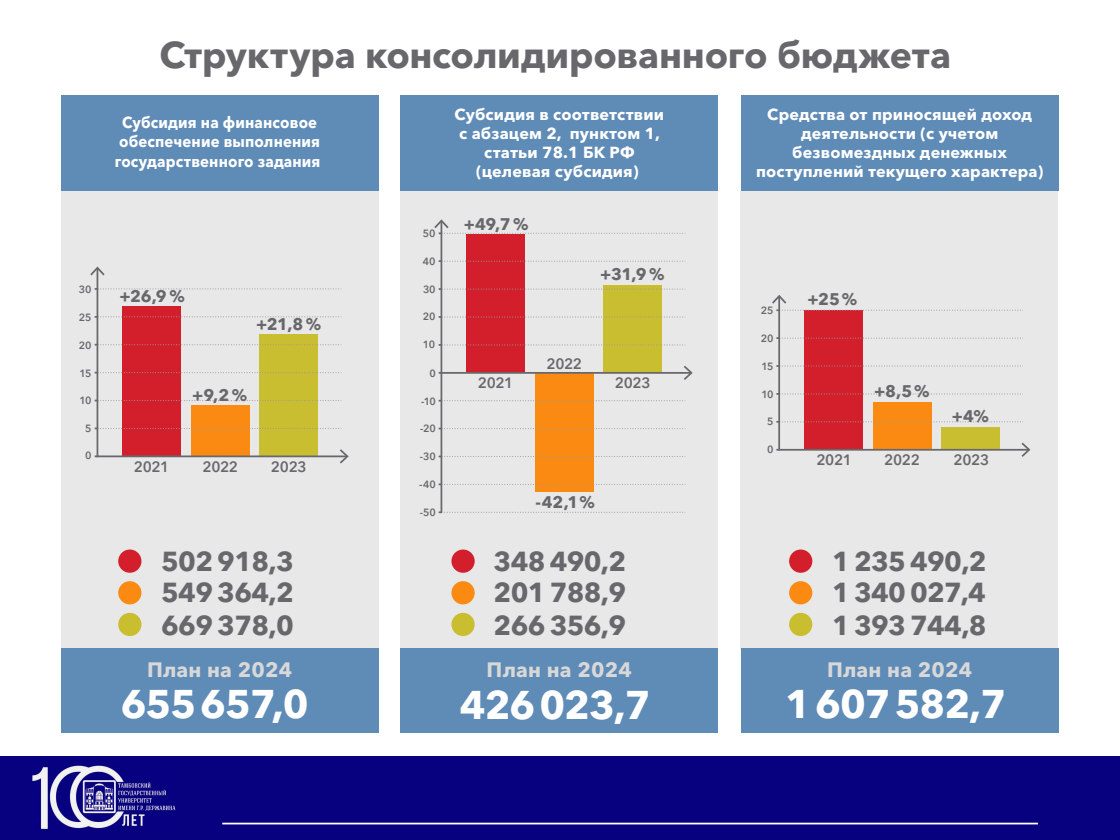
<style>
.page{position:relative;width:1120px;height:840px;background:#fff}
.page>*{position:absolute;margin:0;border:0;box-sizing:border-box;transform-origin:0 0}
.t1{font:700 39.73px "Avenir Next Cyr";letter-spacing:-.025em;color:#fff}
.t2{font:700 37.01px "Avenir Next Cyr";letter-spacing:-.01em;color:#68676c}
.t3{font:700 27.3px/31.7px "Avenir Next Cyr";letter-spacing:-.025em;color:#68676c;text-align:justify}
.t4{font:700 20.65px "Avenir Next Cyr";letter-spacing:.01em;color:#d8d8d8}
.t5{font:700 16.71px "Avenir Next Cyr";letter-spacing:-.015em;color:#68676c}
.t6{font:700 15.92px/19.2px "Avenir Next Cyr";letter-spacing:.01em;color:#fff;text-align:center}
.t7{font:700 15.92px/19.2px "Avenir Next Cyr";letter-spacing:.01em;color:#fff;text-align:center;scale:.94 1}
.t8{font:600 14.88px "Avenir Next Cyr";letter-spacing:-.025em;color:#68676c}
.t9{font:600 10.41px "Avenir Next Cyr";letter-spacing:-.015em;color:#68676c}
</style>
<div class="page">
<div style="left:0;top:756px;width:1120px;height:83px;background:#07007f"></div>
<img style="left:32px;top:765px;width:144px;height:64px">
<hr style="left:222px;top:823px;width:816px;height:1px;background:#fff">
<div style="left:61px;top:191px;width:317px;height:459px;background:#e8e8e8"></div>
<div style="left:401px;top:96px;width:317px;height:95px;background:#5f8bb7"></div>
<div style="left:61px;top:96px;width:317px;height:95px;background:#5f8bb7"></div>
<div style="left:61px;top:649px;width:317px;height:84px;background:#5f8bb7"></div>
<div style="left:401px;top:191px;width:317px;height:459px;background:#e8e8e8"></div>
<div style="left:401px;top:649px;width:317px;height:84px;background:#5f8bb7"></div>
<div style="left:741px;top:191px;width:317px;height:459px;background:#e8e8e8"></div>
<div style="left:741px;top:649px;width:317px;height:84px;background:#5f8bb7"></div>
<div style="left:741px;top:96px;width:317px;height:95px;background:#5f8bb7"></div>
<svg style="left:96px;top:275px;width:246px;height:174px"></svg>
<svg style="left:95px;top:449px;width:254px;height:15px"></svg>
<svg style="left:90px;top:267px;width:15px;height:8px"></svg>
<svg style="left:777px;top:311px;width:246px;height:132px"></svg>
<svg style="left:776px;top:443px;width:254px;height:14px"></svg>
<svg style="left:772px;top:295px;width:251px;height:16px"></svg>
<div style="left:535px;top:373px;width:59px;height:118px;background:#fb8a13"></div>
<hr style="left:441px;top:373px;width:1px;height:139px;background:#68676c">
<svg style="left:439px;top:511px;width:247px;height:2px"></svg>
<svg style="left:439px;top:484px;width:247px;height:1px"></svg>
<svg style="left:439px;top:456px;width:247px;height:1px"></svg>
<svg style="left:439px;top:428px;width:247px;height:1px"></svg>
<svg style="left:439px;top:400px;width:247px;height:2px"></svg>
<svg style="left:440px;top:234px;width:246px;height:132px"></svg>
<svg style="left:439px;top:366px;width:254px;height:14px"></svg>
<svg style="left:434px;top:219px;width:252px;height:15px"></svg>
<div style="left:118px;top:581px;width:23px;height:23px;background:#fb8a13;border-radius:50%"></div>
<div style="left:118px;top:550px;width:23px;height:23px;background:#d31e2b;border-radius:50%"></div>
<div style="left:118px;top:613px;width:23px;height:23px;background:#c9be30;border-radius:50%"></div>
<div style="left:451px;top:581px;width:24px;height:23px;background:#fb8a13;border-radius:50%"></div>
<div style="left:451px;top:550px;width:24px;height:23px;background:#d31e2b;border-radius:50%"></div>
<div style="left:451px;top:613px;width:24px;height:23px;background:#c9be30;border-radius:50%"></div>
<div style="left:789px;top:581px;width:23px;height:23px;background:#fb8a13;border-radius:50%"></div>
<div style="left:789px;top:550px;width:23px;height:23px;background:#d31e2b;border-radius:50%"></div>
<div style="left:789px;top:613px;width:23px;height:23px;background:#c9be30;border-radius:50%"></div>
<h2 class="t2" style="left:159px;top:32px;width:793px">Структура консолидированного бюджета</h2>
<p class="t7" style="left:115px;top:113px;width:220px">Субсидия на финансовое обеспечение выполнения государственного задания</p>
<p class="t6" style="left:455px;top:104px;width:211px">Субсидия в соответствии с абзацем 2, пунктом 1, статьи 78.1 БК РФ (целевая субсидия)</p>
<p class="t6" style="left:756px;top:104px;width:289px">Средства от приносящей доход деятельности (с учетом безвомездных денежных поступлений текущего характера)</p>
<p class="t9" style="left:423px;top:227px;width:14px">50</p>
<p class="t5" style="left:464px;top:214px;width:66px">+49,7 %</p>
<p class="t9" style="left:423px;top:255px;width:14px">40</p>
<p class="t5" style="left:600px;top:264px;width:66px">+31,9 %</p>
<p class="t9" style="left:79px;top:283px;width:14px">30</p>
<p class="t9" style="left:79px;top:311px;width:14px">25</p>
<p class="t5" style="left:119px;top:286px;width:67px">+26,9 %</p>
<p class="t5" style="left:256px;top:314px;width:66px">+21,8%</p>
<p class="t9" style="left:423px;top:283px;width:14px">30</p>
<p class="t9" style="left:423px;top:310px;width:14px">20</p>
<p class="t9" style="left:761px;top:304px;width:14px">25</p>
<p class="t5" style="left:808px;top:289px;width:51px">+25%</p>
<p class="t9" style="left:79px;top:339px;width:14px">20</p>
<p class="t9" style="left:423px;top:338px;width:14px">10</p>
<p class="t9" style="left:761px;top:332px;width:14px">20</p>
<p class="t9" style="left:79px;top:367px;width:14px">15</p>
<p class="t9" style="left:79px;top:394px;width:14px">10</p>
<p class="t5" style="left:192px;top:384px;width:56px">+9,2%</p>
<p class="t9" style="left:429px;top:367px;width:8px">0</p>
<p class="t9" style="left:421px;top:395px;width:16px">-10</p>
<p class="t8" style="left:478px;top:374px;width:37px">2021</p>
<p class="t8" style="left:546px;top:355px;width:37px">2022</p>
<p class="t8" style="left:615px;top:374px;width:37px">2023</p>
<p class="t9" style="left:762px;top:360px;width:14px">15</p>
<p class="t9" style="left:761px;top:388px;width:14px">10</p>
<p class="t5" style="left:874px;top:381px;width:57px">+8,5%</p>
<p class="t9" style="left:85px;top:422px;width:8px">5</p>
<p class="t9" style="left:420px;top:422px;width:17px">-20</p>
<p class="t9" style="left:767px;top:415px;width:8px">5</p>
<p class="t5" style="left:952px;top:406px;width:39px">+4%</p>
<p class="t9" style="left:85px;top:449px;width:8px">0</p>
<p class="t8" style="left:134px;top:458px;width:37px">2021</p>
<p class="t8" style="left:202px;top:458px;width:37px">2022</p>
<p class="t8" style="left:271px;top:457px;width:37px">2023</p>
<p class="t9" style="left:420px;top:450px;width:18px">-30</p>
<p class="t9" style="left:767px;top:443px;width:8px">0</p>
<p class="t8" style="left:816px;top:451px;width:37px">2021</p>
<p class="t8" style="left:884px;top:451px;width:37px">2022</p>
<p class="t8" style="left:954px;top:451px;width:37px">2023</p>
<p class="t9" style="left:419px;top:478px;width:18px">-40</p>
<p class="t9" style="left:420px;top:506px;width:18px">-50</p>
<p class="t5" style="left:535px;top:492px;width:61px">-42,1%</p>
<h3 class="t3" style="left:161px;top:546px;width:134px">502 918,3<br>549 364,2<br>669 378,0</h3>
<h3 class="t3" style="left:494px;top:546px;width:134px">348 490,2<br>201 788,9<br>266 356,9</h3>
<h3 class="t3" style="left:832px;top:546px;width:156px">1 235 490,2<br>1 340 027,4<br>1 393 744,8</h3>
<p class="t4" style="left:147px;top:657px;width:147px">План на 2024</p>
<p class="t4" style="left:487px;top:657px;width:147px">План на 2024</p>
<p class="t4" style="left:827px;top:657px;width:147px">План на 2024</p>
<h1 class="t1" style="left:785px;top:680px;width:222px">1607582,7</h1>
<h1 class="t1" style="left:121px;top:680px;width:190px">655657,0</h1>
<h1 class="t1" style="left:460px;top:680px;width:193px">426023,7</h1>
</div>
